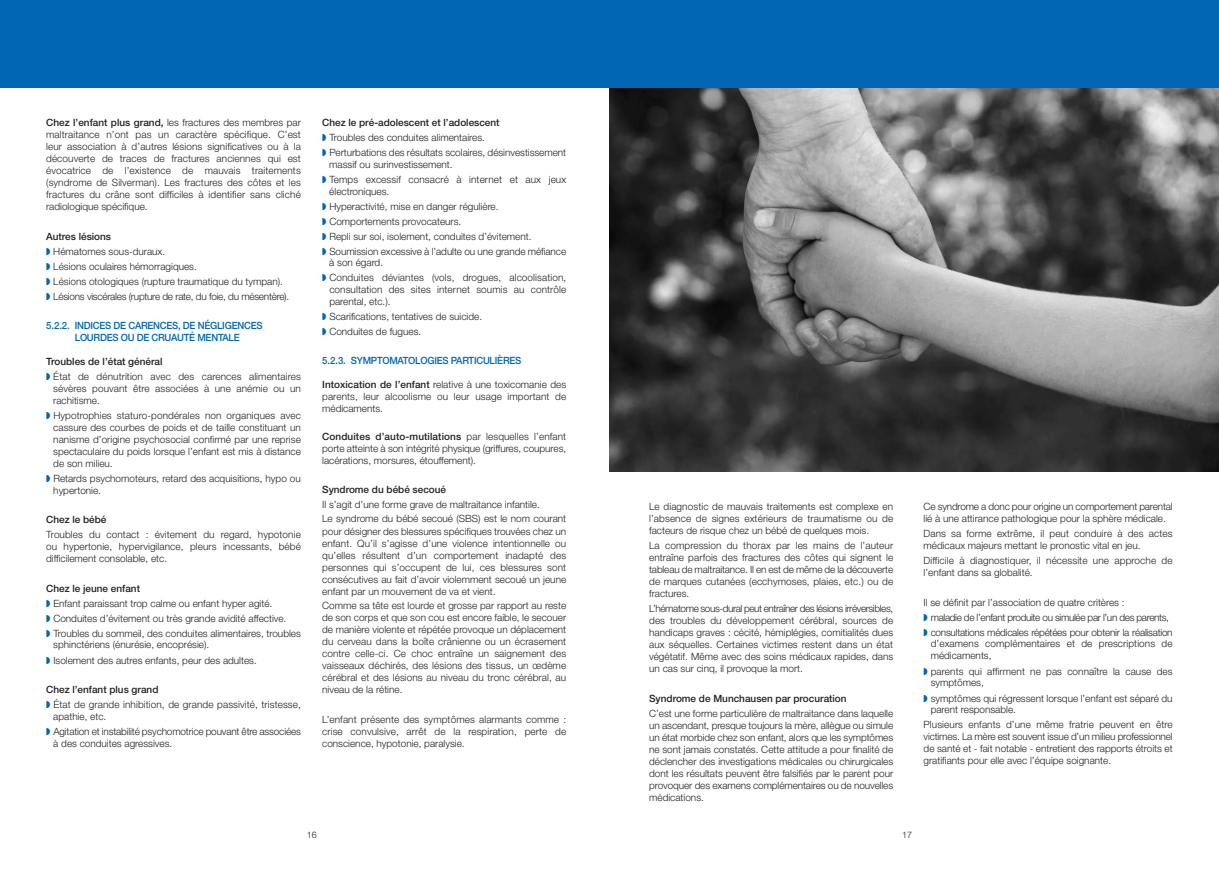
<style>
.page{position:relative;width:1219px;height:871px;background:#fff}
.page>*{position:absolute;margin:0;border:0;box-sizing:border-box;transform-origin:0 0}
.t1{font:300 10px/12px "Helvetica Neue";color:#231f20}
.t2{font:500 10px "Helvetica Neue";color:#231f20}
.t3{font:300 10px/15.1px "Helvetica Neue";letter-spacing:-.025em;color:#231f20}
.t4{font:500 10px/12px "Helvetica Neue";letter-spacing:-.025em;color:#0166b3;text-align:center;scale:.95 1}
.t5{font:300 9px "Helvetica Neue";color:#231f20}
.s1{font-weight:500}
</style>
<div class="page">
<div style="left:0;top:0;width:611px;height:88px;background:#0166b3"></div>
<img style="left:609px;top:88px;width:610px;height:383px">
<div style="left:610px;top:0;width:609px;height:88px;background:#0166b3"></div>
<p class="t1" style="left:46px;top:117px;width:256px;text-align:justify"><span class="s1">Chez l’enfant plus grand,</span> les fractures des membres par maltraitance n’ont pas un caractère spécifique. C’est leur association à d’autres lésions significatives ou à la découverte de traces de fractures anciennes qui est évocatrice de l’existence de mauvais traitements (syndrome de Silverman). Les fractures des côtes et les fractures du crâne sont difficiles à identifier sans cliché radiologique spécifique.</p>
<p class="t2" style="left:46px;top:233px;width:66px">Autres lésions</p>
<p class="t1" style="left:53px;top:245px;width:237px;line-height:14.8px">Hématomes sous-duraux.<br>Lésions oculaires hémorragiques.<br>Lésions otologiques (rupture traumatique du tympan).<br>Lésions viscérales (rupture de rate, du foie, du mésentère).</p>
<p class="t4" style="left:46px;top:320px;width:229px">5.2.2. INDICES DE CARENCES, DE NÉGLIGENCES<br>LOURDES OU DE CRUAUTÉ MENTALE</p>
<p class="t2" style="left:46px;top:358px;width:118px">Troubles de l’état général</p>
<p class="t1" style="left:53px;top:371px;width:249px;text-align:justify">État de dénutrition avec des carences alimentaires sévères pouvant être associées à une anémie ou un rachitisme.</p>
<p class="t1" style="left:53px;top:410px;width:249px;text-align:justify">Hypotrophies staturo-pondérales non organiques avec cassure des courbes de poids et de taille constituant un nanisme d’origine psychosocial confirmé par une reprise spectaculaire du poids lorsque l’enfant est mis à distance de son milieu.</p>
<p class="t1" style="left:53px;top:473px;width:249px;line-height:11.5px">Retards psychomoteurs, retard des acquisitions, hypo ou hypertonie.</p>
<p class="t2" style="left:46px;top:516px;width:62px">Chez le bébé</p>
<p class="t1" style="left:46px;top:529px;width:256px;text-align:justify">Troubles du contact : évitement du regard, hypotonie ou hypertonie, hypervigilance, pleurs incessants, bébé difficilement consolable, etc.</p>
<p class="t2" style="left:46px;top:584px;width:95px">Chez le jeune enfant</p>
<p class="t1" style="left:53px;top:597px;width:249px;line-height:14.8px">Enfant paraissant trop calme ou enfant hyper agité.<br>Conduites d’évitement ou très grande avidité affective.<br>Troubles du sommeil, des conduites alimentaires, troubles</p>
<p class="t1" style="left:53px;top:638px;width:205px;line-height:15.3px">sphinctériens (énurésie, encoprésie).<br>Isolement des autres enfants, peur des adultes.</p>
<p class="t2" style="left:46px;top:685px;width:114px">Chez l’enfant plus grand</p>
<p class="t1" style="left:53px;top:699px;width:249px;line-height:11.5px">État de grande inhibition, de grande passivité, tristesse, apathie, etc.</p>
<p class="t1" style="left:53px;top:726px;width:249px;line-height:11.5px">Agitation et instabilité psychomotrice pouvant être associées à des conduites agressives.</p>
<p class="t2" style="left:322px;top:119px;width:179px">Chez le pré-adolescent et l’adolescent</p>
<p class="t1" style="left:329px;top:131px;width:238px;line-height:14.8px">Troubles des conduites alimentaires.<br>Perturbations des résultats scolaires, désinvestissement</p>
<p class="t1" style="left:329px;top:157px;width:238px;line-height:15.3px">massif ou surinvestissement.<br>Temps excessif consacré à internet et aux jeux</p>
<p class="t1" style="left:329px;top:184px;width:238px;line-height:14.9px">électroniques.<br>Hyperactivité, mise en danger régulière.<br>Comportements provocateurs.<br>Repli sur soi, isolement, conduites d’évitement.<br>Soumission excessive à l’adulte ou une grande méfiance</p>
<p class="t1" style="left:329px;top:256px;width:238px;line-height:15.3px">à son égard.<br>Conduites déviantes (vols, drogues, alcoolisation,</p>
<p class="t1" style="left:329px;top:284px;width:238px">consultation des sites internet soumis au contrôle parental, etc.).</p>
<p class="t1" style="left:329px;top:310px;width:154px;line-height:14.8px">Scarifications, tentatives de suicide.<br>Conduites de fugues.</p>
<p class="t4" style="left:322px;top:355px;width:211px">5.2.3. SYMPTOMATOLOGIES PARTICULIÈRES</p>
<p class="t1" style="left:322px;top:379px;width:246px;text-align:justify"><span class="s1">Intoxication de l’enfant</span> relative à une toxicomanie des parents, leur alcoolisme ou leur usage important de médicaments.</p>
<p class="t1" style="left:322px;top:431px;width:246px;text-align:justify"><span class="s1">Conduites d’auto-mutilations</span> par lesquelles l’enfant porte atteinte à son intégrité physique (griffures, coupures, lacérations, morsures, étouffement).</p>
<p class="t2" style="left:322px;top:485px;width:125px">Syndrome du bébé secoué</p>
<p class="t1" style="left:322px;top:497px;width:246px;line-height:14.8px">Il s’agit d’une forme grave de maltraitance infantile.<br>Le syndrome du bébé secoué (SBS) est le nom courant</p>
<p class="t1" style="left:322px;top:525px;width:246px;text-align:justify">pour désigner des blessures spécifiques trouvées chez un enfant. Qu’il s’agisse d’une violence intentionnelle ou qu’elles résultent d’un comportement inadapté des personnes qui s’occupent de lui, ces blessures sont consécutives au fait d’avoir violemment secoué un jeune enfant par un mouvement de va et vient.</p>
<p class="t1" style="left:322px;top:600px;width:246px;text-align:justify">Comme sa tête est lourde et grosse par rapport au reste de son corps et que son cou est encore faible, le secouer de manière violente et répétée provoque un déplacement du cerveau dans la boîte crânienne ou un écrasement contre celle-ci. Ce choc entraîne un saignement des vaisseaux déchirés, des lésions des tissus, un œdème cérébral et des lésions au niveau du tronc cérébral, au niveau de la rétine.</p>
<p class="t1" style="left:322px;top:714px;width:246px;text-align:justify">L’enfant présente des symptômes alarmants comme : crise convulsive, arrêt de la respiration, perte de conscience, hypotonie, paralysie.</p>
<p class="t1" style="left:649px;top:501px;width:246px;text-align:justify">Le diagnostic de mauvais traitements est complexe en l’absence de signes extérieurs de traumatisme ou de facteurs de risque chez un bébé de quelques mois.</p>
<p class="t1" style="left:649px;top:540px;width:246px;text-align:justify">La compression du thorax par les mains de l’auteur entraîne parfois des fractures des côtes qui signent le tableau de maltraitance. Il en est de même de la découverte de marques cutanées (ecchymoses, plaies, etc.) ou de fractures.</p>
<p class="t1" style="left:649px;top:603px;width:246px;text-align:justify">L’hématome sous-dural peut entraîner des lésions irréversibles, des troubles du développement cérébral, sources de handicaps graves : cécité, hémiplégies, comitialités dues aux séquelles. Certaines victimes restent dans un état végétatif. Même avec des soins médicaux rapides, dans un cas sur cinq, il provoque la mort.</p>
<p class="t2" style="left:649px;top:694px;width:199px">Syndrome de Munchausen par procuration</p>
<p class="t1" style="left:649px;top:707px;width:246px;text-align:justify">C’est une forme particulière de maltraitance dans laquelle un ascendant, presque toujours la mère, allègue ou simule un état morbide chez son enfant, alors que les symptômes ne sont jamais constatés. Cette attitude a pour finalité de déclencher des investigations médicales ou chirurgicales dont les résultats peuvent être falsifiés par le parent pour provoquer des examens complémentaires ou de nouvelles médications.</p>
<p class="t1" style="left:924px;top:501px;width:251px">Ce syndrome a donc pour origine un comportement parental lié à une attirance pathologique pour la sphère médicale.</p>
<p class="t1" style="left:924px;top:528px;width:251px">Dans sa forme extrême, il peut conduire à des actes médicaux majeurs mettant le pronostic vital en jeu.</p>
<p class="t1" style="left:924px;top:555px;width:251px">Difficile à diagnostiquer, il nécessite une approche de l’enfant dans sa globalité.</p>
<p class="t3" style="left:931px;top:595px;width:243px;text-indent:-7px">Il se définit par l’association de quatre critères :<br>maladie de l’enfant produite ou simulée par l’un des parents, consultations médicales répétées pour obtenir la réalisation</p>
<p class="t1" style="left:931px;top:638px;width:243px">d’examens complémentaires et de prescriptions de médicaments,</p>
<p class="t1" style="left:931px;top:666px;width:243px;line-height:11.5px">parents qui affirment ne pas connaître la cause des symptômes,</p>
<p class="t1" style="left:931px;top:693px;width:243px;line-height:11.5px">symptômes qui régressent lorsque l’enfant est séparé du parent responsable.</p>
<p class="t1" style="left:924px;top:719px;width:251px;text-align:justify">Plusieurs enfants d’une même fratrie peuvent en être victimes. La mère est souvent issue d’un milieu professionnel de santé et - fait notable - entretient des rapports étroits et gratifiants pour elle avec l’équipe soignante.</p>
<p class="t5" style="left:307px;top:831px;width:11px">16</p>
<p class="t5" style="left:902px;top:831px;width:11px">17</p>
</div>
